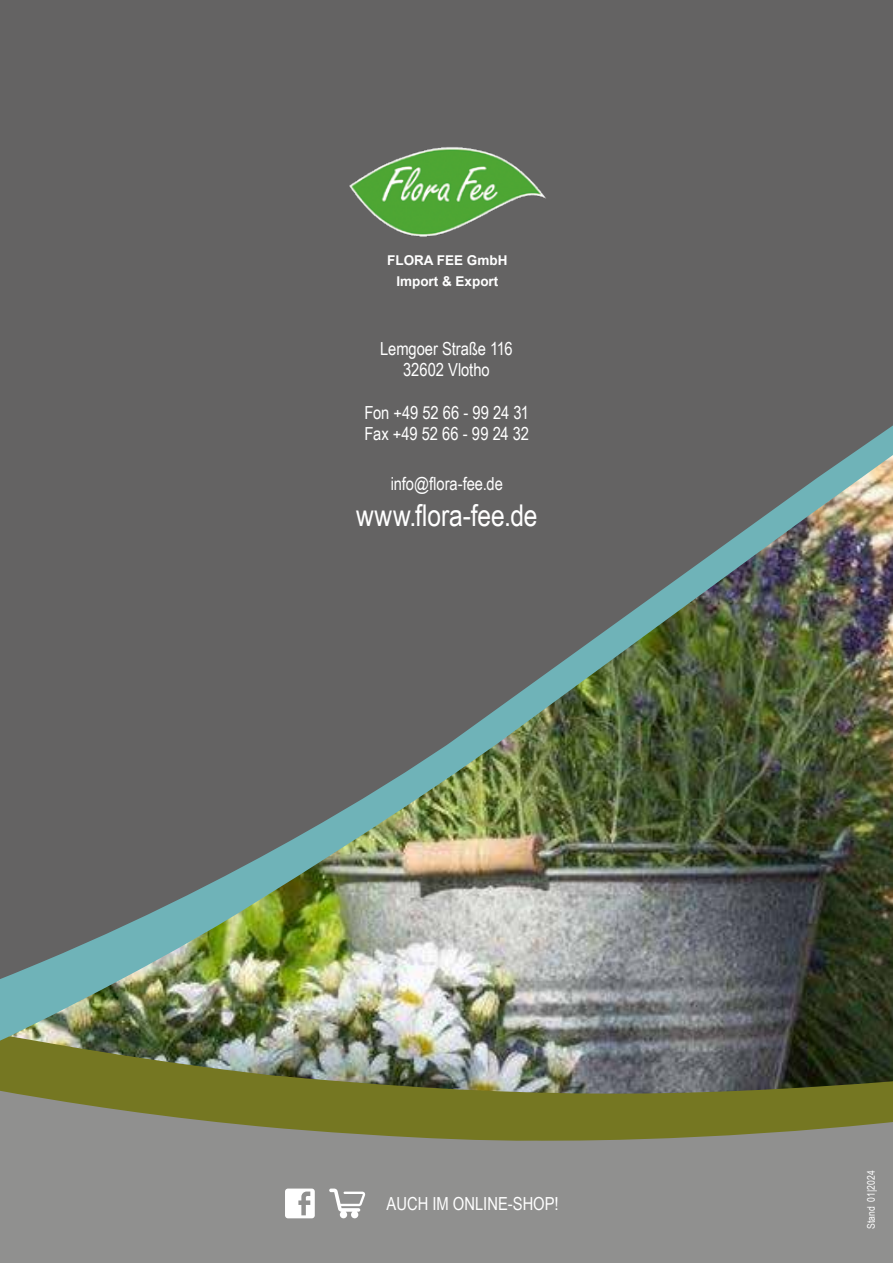
<style>
.page{position:relative;width:893px;height:1263px;background:#fff}
.page>*{position:absolute;margin:0;border:0;box-sizing:border-box;transform-origin:0 0}
.t1{font:30px "Arial Narrow";letter-spacing:-.005em;color:#fff}
.t2{font:18px/21.6px "Arial Narrow";letter-spacing:-.005em;color:#fff;text-align:center}
.t3{font:700 13.5px/21px "Arial";color:#fff;text-align:center}
.t4{font:10.5px "Arial Narrow";color:#fff}
</style>
<div class="page">
<div style="left:0;top:0;width:893px;height:417px;background:#646363"></div>
<div style="left:0;top:1143px;width:893px;height:120px;background:#90908f"></div>
<svg style="left:0;top:1046px;width:893px;height:97px;background:#75794b"></svg>
<img style="left:0;top:417px;width:893px;height:629px">
<svg style="left:285px;top:1188px;width:30px;height:30px"></svg>
<svg style="left:329px;top:1188px;width:36px;height:30px"></svg>
<img style="left:337px;top:128px;width:220px;height:114px">
<p class="t3" style="left:387px;top:250px;width:122px">FLORA FEE GmbH<br>Import &amp; Export</p>
<p class="t2" style="left:380px;top:337px;width:134px">Lemgoer Straße 116<br>32602 Vlotho</p>
<p class="t2" style="left:364px;top:401px;width:166px;text-align:left">Fon +49 52 66 - 99 24 31<br>Fax +49 52 66 - 99 24 32</p>
<p class="t2" style="left:391px;top:472px;width:114px">info@flora-fee.de</p>
<h1 class="t1" style="left:356px;top:493px;width:183px">www.flora-fee.de</h1>
<p class="t2" style="left:386px;top:1192px;width:174px">AUCH IM ONLINE-SHOP!</p>
<p class="t4" style="left:863px;top:1229px;width:60px;rotate:-90deg">Stand 01|2024</p>
</div>
